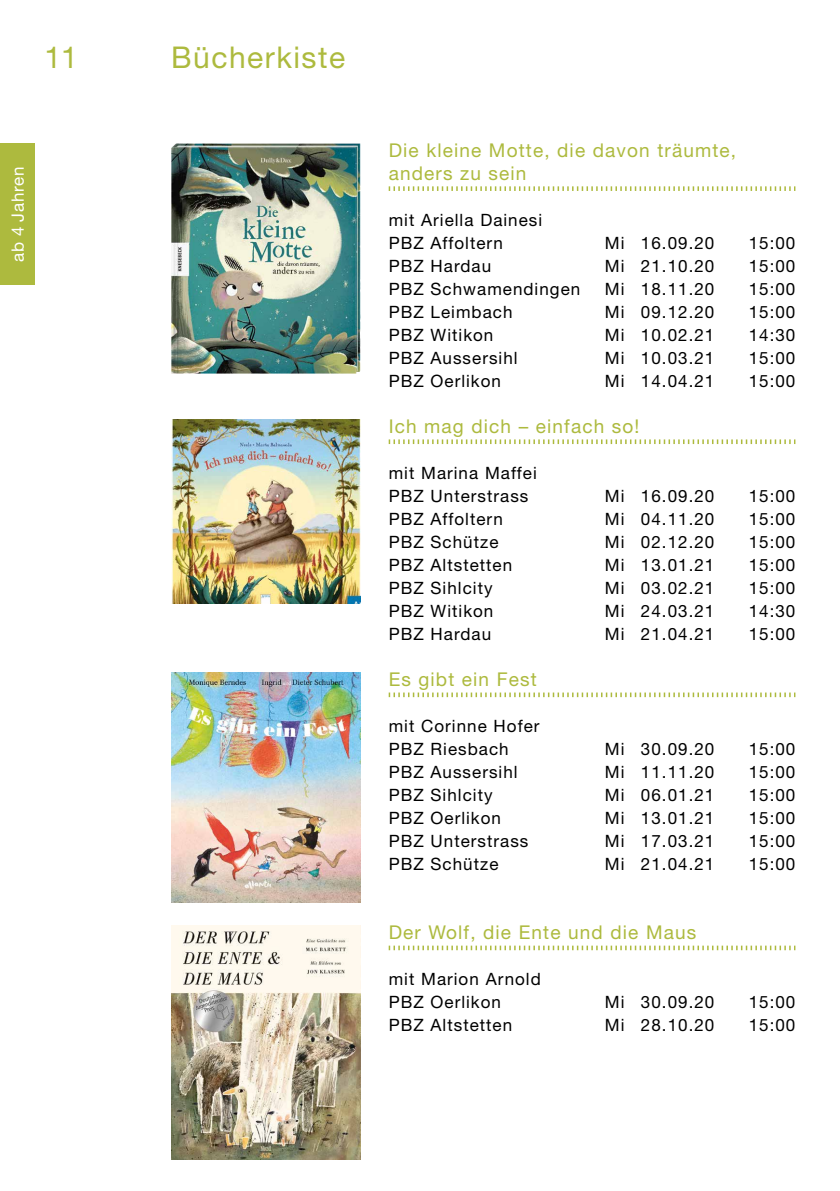
<style>
.page{position:relative;width:840px;height:1191px;background:#fff}
.page>*{position:absolute;margin:0;border:0;box-sizing:border-box;transform-origin:0 0}
.t1{font:30px "Helvetica Neue";letter-spacing:.05em;color:#adba3e}
.t2{font:19px/23px "Helvetica Neue";letter-spacing:.06em;color:#adba3e}
.t3{font:17px/23px "Helvetica Neue";letter-spacing:.06em;color:#000}
.t4{font:17px "Helvetica Neue";letter-spacing:.05em;color:#fff}
</style>
<div class="page">
<svg style="left:388px;top:186px;width:407px;height:5px"></svg>
<svg style="left:388px;top:439px;width:407px;height:5px"></svg>
<svg style="left:388px;top:692px;width:407px;height:5px"></svg>
<svg style="left:388px;top:945px;width:407px;height:5px"></svg>
<img style="left:171px;top:143px;width:189px;height:230px">
<img style="left:171px;top:419px;width:189px;height:185px">
<img style="left:171px;top:925px;width:189px;height:235px">
<img style="left:171px;top:672px;width:189px;height:230px">
<div style="left:0;top:143px;width:34px;height:142px;background:#adba3e"></div>
<h1 class="t1" style="left:45px;top:40px;width:35px">11</h1>
<p class="t4" style="left:8px;top:262px;width:98px;rotate:-90deg">ab 4 Jahren</p>
<h1 class="t1" style="left:171px;top:40px;width:175px">Bücherkiste</h1>
<p class="t2" style="left:388px;top:139px;width:349px">Die kleine Motte, die davon träumte, anders zu sein</p>
<p class="t3" style="left:388px;top:208px;width:155px">mit Ariella Dainesi<br>PBZ Affoltern</p>
<p class="t3" style="left:604px;top:231px;width:111px">Mi 16.09.20</p>
<p class="t3" style="left:748px;top:231px;width:48px">15:00</p>
<p class="t3" style="left:388px;top:254px;width:104px">PBZ Hardau</p>
<p class="t3" style="left:604px;top:254px;width:111px">Mi 21.10.20</p>
<p class="t3" style="left:748px;top:254px;width:48px">15:00</p>
<p class="t3" style="left:388px;top:277px;width:193px">PBZ Schwamendingen</p>
<p class="t3" style="left:604px;top:277px;width:111px">Mi 18.11.20</p>
<p class="t3" style="left:748px;top:277px;width:48px">15:00</p>
<p class="t3" style="left:388px;top:300px;width:125px">PBZ Leimbach</p>
<p class="t3" style="left:604px;top:300px;width:111px">Mi 09.12.20</p>
<p class="t3" style="left:748px;top:300px;width:48px">15:00</p>
<p class="t3" style="left:388px;top:323px;width:106px">PBZ Witikon</p>
<p class="t3" style="left:604px;top:323px;width:111px">Mi 10.02.21</p>
<p class="t3" style="left:748px;top:323px;width:48px">14:30</p>
<p class="t3" style="left:388px;top:346px;width:130px">PBZ Aussersihl</p>
<p class="t3" style="left:604px;top:346px;width:111px">Mi 10.03.21</p>
<p class="t3" style="left:748px;top:346px;width:48px">15:00</p>
<p class="t3" style="left:388px;top:369px;width:114px">PBZ Oerlikon</p>
<p class="t3" style="left:604px;top:369px;width:111px">Mi 14.04.21</p>
<p class="t3" style="left:748px;top:369px;width:48px">15:00</p>
<p class="t2" style="left:388px;top:415px;width:252px">Ich mag dich – einfach so!</p>
<p class="t3" style="left:388px;top:461px;width:149px">mit Marina Maffei<br>PBZ Unterstrass</p>
<p class="t3" style="left:604px;top:484px;width:111px">Mi 16.09.20</p>
<p class="t3" style="left:748px;top:484px;width:48px">15:00</p>
<p class="t3" style="left:388px;top:507px;width:116px">PBZ Affoltern</p>
<p class="t3" style="left:604px;top:507px;width:111px">Mi 04.11.20</p>
<p class="t3" style="left:748px;top:507px;width:48px">15:00</p>
<p class="t3" style="left:388px;top:530px;width:111px">PBZ Schütze</p>
<p class="t3" style="left:604px;top:530px;width:111px">Mi 02.12.20</p>
<p class="t3" style="left:748px;top:530px;width:48px">15:00</p>
<p class="t3" style="left:388px;top:553px;width:125px">PBZ Altstetten</p>
<p class="t3" style="left:604px;top:553px;width:111px">Mi 13.01.21</p>
<p class="t3" style="left:748px;top:553px;width:48px">15:00</p>
<p class="t3" style="left:388px;top:576px;width:105px">PBZ Sihlcity</p>
<p class="t3" style="left:604px;top:576px;width:111px">Mi 03.02.21</p>
<p class="t3" style="left:748px;top:576px;width:48px">15:00</p>
<p class="t3" style="left:388px;top:599px;width:106px">PBZ Witikon</p>
<p class="t3" style="left:604px;top:599px;width:111px">Mi 24.03.21</p>
<p class="t3" style="left:748px;top:599px;width:48px">14:30</p>
<p class="t3" style="left:388px;top:622px;width:104px">PBZ Hardau</p>
<p class="t3" style="left:604px;top:622px;width:111px">Mi 21.04.21</p>
<p class="t3" style="left:748px;top:622px;width:48px">15:00</p>
<p class="t2" style="left:388px;top:668px;width:150px">Es gibt ein Fest</p>
<p class="t3" style="left:388px;top:714px;width:152px">mit Corinne Hofer<br>PBZ Riesbach</p>
<p class="t3" style="left:604px;top:737px;width:111px">Mi 30.09.20</p>
<p class="t3" style="left:748px;top:737px;width:48px">15:00</p>
<p class="t3" style="left:388px;top:760px;width:130px">PBZ Aussersihl</p>
<p class="t3" style="left:604px;top:760px;width:111px">Mi 11.11.20</p>
<p class="t3" style="left:748px;top:760px;width:48px">15:00</p>
<p class="t3" style="left:388px;top:783px;width:105px">PBZ Sihlcity</p>
<p class="t3" style="left:604px;top:783px;width:111px">Mi 06.01.21</p>
<p class="t3" style="left:748px;top:783px;width:48px">15:00</p>
<p class="t3" style="left:388px;top:806px;width:114px">PBZ Oerlikon</p>
<p class="t3" style="left:604px;top:806px;width:111px">Mi 13.01.21</p>
<p class="t3" style="left:748px;top:806px;width:48px">15:00</p>
<p class="t3" style="left:388px;top:829px;width:141px">PBZ Unterstrass</p>
<p class="t3" style="left:604px;top:829px;width:111px">Mi 17.03.21</p>
<p class="t3" style="left:748px;top:829px;width:48px">15:00</p>
<p class="t3" style="left:388px;top:852px;width:111px">PBZ Schütze</p>
<p class="t3" style="left:604px;top:852px;width:111px">Mi 21.04.21</p>
<p class="t3" style="left:748px;top:852px;width:48px">15:00</p>
<p class="t2" style="left:388px;top:921px;width:309px">Der Wolf, die Ente und die Maus</p>
<p class="t3" style="left:388px;top:967px;width:154px">mit Marion Arnold<br>PBZ Oerlikon</p>
<p class="t3" style="left:604px;top:990px;width:111px">Mi 30.09.20</p>
<p class="t3" style="left:748px;top:990px;width:48px">15:00</p>
<p class="t3" style="left:388px;top:1013px;width:125px">PBZ Altstetten</p>
<p class="t3" style="left:604px;top:1013px;width:111px">Mi 28.10.20</p>
<p class="t3" style="left:748px;top:1013px;width:48px">15:00</p>
</div>
